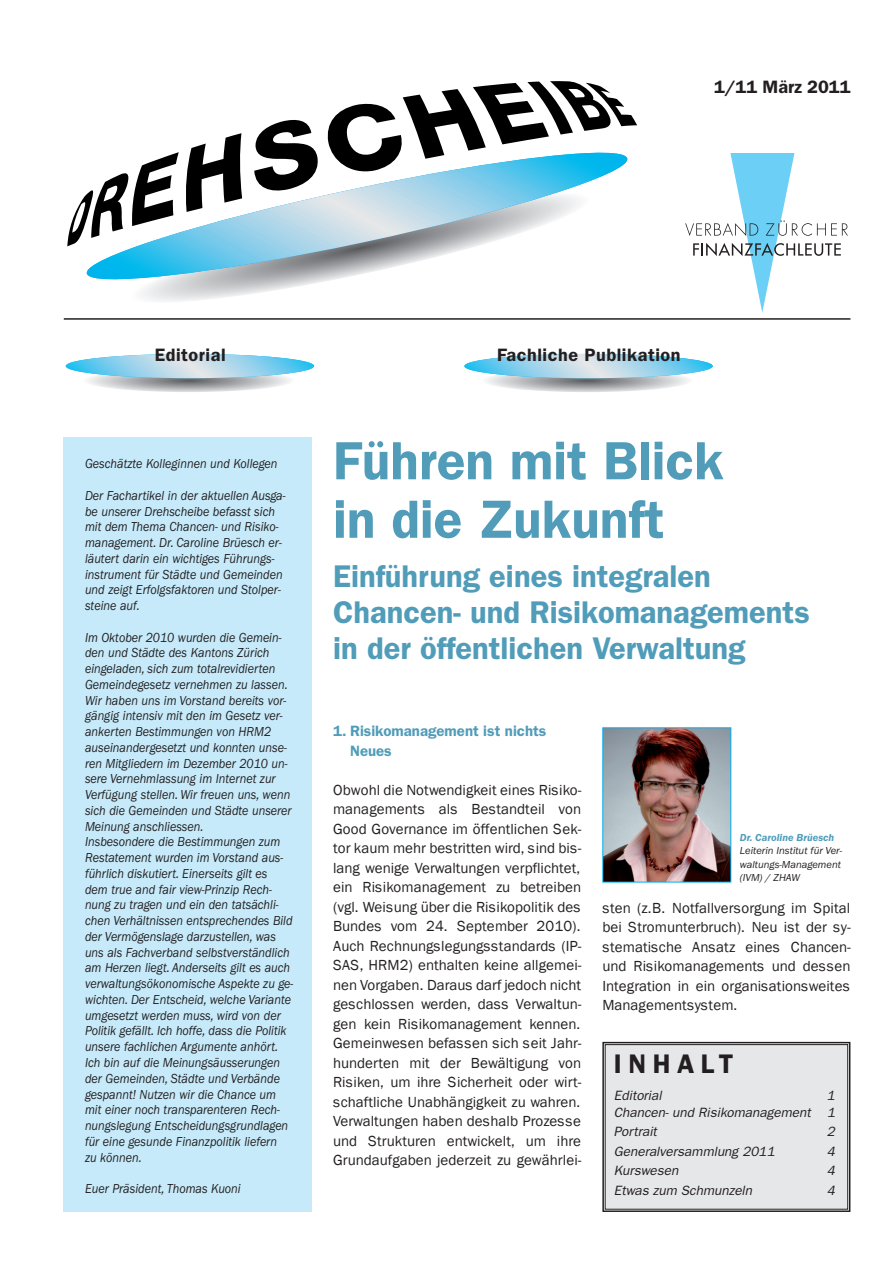
<style>
.page{position:relative;width:893px;height:1263px;background:#fff}
.page>*{position:absolute;margin:0;border:0;box-sizing:border-box;transform-origin:0 0}
.t1{font:600 54px/58.5px "Franklin Gothic";color:#509cb9}
.t2{font:600 31.5px/36px "Franklin Gothic";color:#509cb9}
.t3{font:600 27px "Franklin Gothic";letter-spacing:.24em;color:#231f20}
.t4{font:600 18px "Franklin Gothic";letter-spacing:.03em;color:#231f20}
.t5{font:600 18px "Franklin Gothic";color:#231f20}
.t6{font:15px/19.5px "Franklin Gothic";letter-spacing:.005em;color:#231f20;text-align:justify}
.t7{font:600 15px/19.5px "Franklin Gothic";color:#509cb9}
.t8{font:italic 13.5px/15.8px "Franklin Gothic";color:#231f20;scale:.9 1}
.t9{font:italic 13.5px/16.5px "Franklin Gothic";color:#231f20;text-align:right}
.t10{font:italic 10.5px/13.5px "Franklin Gothic";color:#231f20;text-align:justify}
.t11{font:italic 600 10.5px "Franklin Gothic";color:#509cb9}
</style>
<div class="page">
<div style="left:64px;top:437px;width:248px;height:775px;background:#c6eafa"></div>
<hr style="left:64px;top:318px;width:786px;height:2px;background:#231f20">
<svg style="left:143px;top:288px;width:143px;height:13px"></svg>
<svg style="left:86px;top:193px;width:493px;height:95px"></svg>
<svg style="left:67px;top:152px;width:112px;height:94px"></svg>
<svg style="left:185px;top:133px;width:57px;height:79px"></svg>
<svg style="left:254px;top:81px;width:383px;height:112px"></svg>
<svg style="left:83px;top:368px;width:211px;height:24px;background:#b6b8bb"></svg>
<svg style="left:66px;top:354px;width:248px;height:24px"></svg>
<svg style="left:66px;top:354px;width:248px;height:24px;background:#9cd4eb"></svg>
<svg style="left:482px;top:368px;width:210px;height:24px;background:#b6b7ba"></svg>
<svg style="left:466px;top:354px;width:247px;height:24px"></svg>
<svg style="left:464px;top:354px;width:249px;height:24px;background:#9bd4eb"></svg>
<svg style="left:685px;top:153px;width:163px;height:160px"></svg>
<div style="left:605px;top:1044px;width:243px;height:165px;background:#e6e7e9"></div>
<div style="left:602px;top:1042px;width:248px;height:170px;border:2px solid #231f20"></div>
<div style="left:605px;top:1044px;width:243px;height:165px;border:1px solid #231f20"></div>
<img style="left:604px;top:729px;width:125px;height:151px">
<h3 class="t5" style="left:714px;top:81px;width:138px">1/11 März 2011</h3>
<h3 class="t4" style="left:155px;top:349px;width:72px">Editorial</h3>
<h3 class="t4" style="left:497px;top:349px;width:185px">Fachliche Publikation</h3>
<p class="t8" style="left:85px;top:457px;width:215px">Geschätzte Kolleginnen und Kollegen</p>
<p class="t8" style="left:85px;top:488px;width:224px">Der Fachartikel in der aktuellen Ausga&shy;be unserer Drehscheibe befasst sich mit dem Thema Chancen- und Risiko&shy;management. Dr. Caroline Brüesch er&shy;läutert darin ein wichtiges Führungs&shy;instrument für Städte und Gemeinden und zeigt Erfolgsfaktoren und Stolper&shy;steine auf.</p>
<p class="t8" style="left:85px;top:630px;width:233px">Im Oktober 2010 wurden die Gemein&shy;den und Städte des Kantons Zürich eingeladen, sich zum totalrevidierten Gemeindegesetz vernehmen zu lassen.<br>Wir haben uns im Vorstand bereits vor&shy;gängig intensiv mit den im Gesetz ver&shy;ankerten Bestimmungen von HRM2 auseinandergesetzt und konnten unse&shy;ren Mitgliedern im Dezember 2010 un&shy;sere Vernehmlassung im Internet zur Verfügung stellen. Wir freuen uns, wenn sich die Gemeinden und Städte unserer Meinung anschliessen.<br>Insbesondere die Bestimmungen zum Restatement wurden im Vorstand aus&shy;führlich diskutiert. Einerseits gilt es dem true and fair view-Prinzip Rech&shy;nung zu tragen und ein den tatsächli&shy;chen Verhältnissen entsprechendes Bild der Vermögenslage darzustellen, was uns als Fachverband selbstverständlich am Herzen liegt. Anderseits gilt es auch verwaltungsökonomische Aspekte zu ge&shy;wichten. Der Entscheid, welche Variante umgesetzt werden muss, wird von der Politik gefällt. Ich hoffe, dass die Politik unsere fachlichen Argumente anhört.<br>Ich bin auf die Meinungsäusserungen der Gemeinden, Städte und Verbände gespannt! Nutzen wir die Chance um mit einer noch transparenteren Rech&shy;nungslegung Entscheidungsgrundlagen für eine gesunde Finanzpolitik liefern<br>zu können.</p>
<p class="t8" style="left:85px;top:1182px;width:174px">Euer Präsident, Thomas Kuoni</p>
<h1 class="t1" style="left:333px;top:436px;width:392px">Führen mit Blick in die Zukunft</h1>
<h2 class="t2" style="left:333px;top:560px;width:478px">Einführung eines integralen<br>Chancen- und Risikomanagements in der öffentlichen Verwaltung</h2>
<p class="t7" style="left:350px;top:722px;width:198px;text-indent:-17px">1. Risikomanagement ist nichts<br>Neues</p>
<p class="t6" style="left:333px;top:780px;width:250px">Obwohl die Notwendigkeit eines Risiko&shy;managements als Bestandteil von Good Governance im öffentlichen Sek&shy;tor kaum mehr bestritten wird, sind bis&shy;lang wenige Verwaltungen verpflichtet, ein Risikomanagement zu betreiben (vgl. Weisung über die Risikopolitik des Bundes vom 24. September 2010).<br>Auch Rechnungslegungsstandards (IP-SAS, HRM2) enthalten keine allgemei&shy;nen Vorgaben. Daraus darf jedoch nicht geschlossen werden, dass Verwaltun&shy;gen kein Risikomanagement kennen.<br>Gemeinwesen befassen sich seit Jahr&shy;hunderten mit der Bewältigung von Risiken, um ihre Sicherheit oder wirt&shy;schaftliche Unabhängigkeit zu wahren.<br>Verwaltungen haben deshalb Prozesse und Strukturen entwickelt, um ihre Grundaufgaben jederzeit zu gewährlei-</p>
<p class="t11" style="left:740px;top:833px;width:96px">Dr. Caroline Brüesch</p>
<p class="t10" style="left:740px;top:845px;width:104px">Leiterin Institut für Ver&shy;waltungs-Management (IVM) / ZHAW</p>
<p class="t6" style="left:602px;top:898px;width:250px">sten (z.B. Notfallversorgung im Spital bei Stromunterbruch). Neu ist der sy&shy;stematische Ansatz eines Chancen&shy;und Risikomanagements und dessen Integration in ein organisationsweites Managementsystem.</p>
<h3 class="t3" style="left:614px;top:1055px;width:121px">INHALT</h3>
<p class="t9" style="left:614px;top:1088px;width:49px">Editorial</p>
<p class="t9" style="left:614px;top:1088px;width:223px">1<br>Chancen- und Risikomanagement 1</p>
<p class="t9" style="left:614px;top:1124px;width:44px">Portrait</p>
<p class="t9" style="left:827px;top:1124px;width:10px">2</p>
<p class="t9" style="left:614px;top:1144px;width:162px">Generalversammlung 2011</p>
<p class="t9" style="left:827px;top:1144px;width:10px">4</p>
<p class="t9" style="left:614px;top:1163px;width:66px">Kurswesen</p>
<p class="t9" style="left:827px;top:1163px;width:10px">4</p>
<p class="t9" style="left:614px;top:1183px;width:140px">Etwas zum Schmunzeln</p>
<p class="t9" style="left:827px;top:1183px;width:10px">4</p>
</div>
